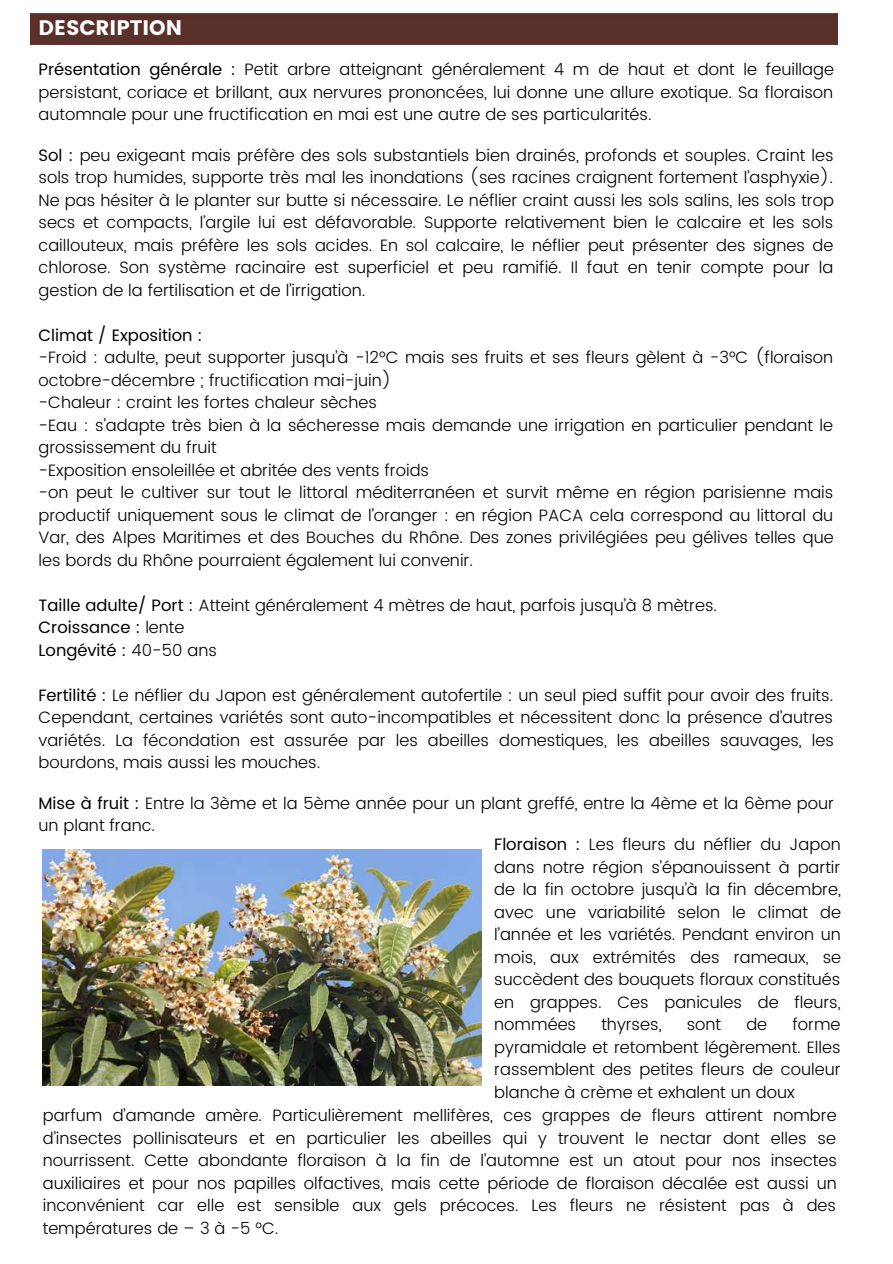
<style>
.page{position:relative;width:893px;height:1264px;background:#fff}
.page>*{position:absolute;margin:0;border:0;box-sizing:border-box;transform-origin:0 0}
.t1{font:21px "Poppins";color:#fff}
.t2{font:300 16.5px/22.5px "Poppins";color:#000;text-align:justify}
.t3{font:16.5px "Poppins";color:#000}
.s1{font-weight:400}
</style>
<div class="page">
<div style="left:31px;top:13px;width:806px;height:32px;background:#59302a"></div>
<img style="left:43px;top:849px;width:438px;height:236px">
<p class="t1" style="left:38px;top:15px;width:145px">DESCRIPTION</p>
<p class="t2" style="left:38px;top:58px;width:797px"><span class="s1">Présentation générale :</span> Petit arbre atteignant généralement 4 m de haut et dont le feuillage persistant, coriace et brillant, aux nervures prononcées, lui donne une allure exotique. Sa floraison automnale pour une fructification en mai est une autre de ses particularités.</p>
<p class="t2" style="left:38px;top:144px;width:796px"><span class="s1">Sol :</span> peu exigeant mais préfère des sols substantiels bien drainés, profonds et souples. Craint les sols trop humides, supporte très mal les inondations (ses racines craignent fortement l’asphyxie).<br>Ne pas hésiter à le planter sur butte si nécessaire. Le néflier craint aussi les sols salins, les sols trop secs et compacts, l’argile lui est défavorable. Supporte relativement bien le calcaire et les sols caillouteux, mais préfère les sols acides. En sol calcaire, le néflier peut présenter des signes de chlorose. Son système racinaire est superficiel et peu ramifié. Il faut en tenir compte pour la gestion de la fertilisation et de l’irrigation.</p>
<p class="t3" style="left:38px;top:325px;width:165px">Climat / Exposition :</p>
<p class="t2" style="left:38px;top:346px;width:796px;text-align:left">-Froid : adulte, peut supporter jusqu’à -12°C mais ses fruits et ses fleurs gèlent à -3°C (floraison octobre-décembre ; fructification mai-juin)<br>-Chaleur : craint les fortes chaleur sèches<br>-Eau : s’adapte très bien à la sécheresse mais demande une irrigation en particulier pendant le grossissement du fruit<br>-Exposition ensoleillée et abritée des vents froids<br>-on peut le cultiver sur tout le littoral méditerranéen et survit même en région parisienne mais productif uniquement sous le climat de l’oranger : en région PACA cela correspond au littoral du Var, des Alpes Maritimes et des Bouches du Rhône. Des zones privilégiées peu gélives telles que les bords du Rhône pourraient également lui convenir.</p>
<p class="t2" style="left:38px;top:593px;width:680px;text-align:left"><span class="s1">Taille adulte/ Port :</span> Atteint généralement 4 mètres de haut, parfois jusqu’à 8 mètres.<br><span class="s1">Croissance :</span> lente<br><span class="s1">Longévité :</span> 40-50 ans</p>
<p class="t2" style="left:38px;top:683px;width:796px"><span class="s1">Fertilité :</span> Le néflier du Japon est généralement autofertile : un seul pied suffit pour avoir des fruits.<br>Cependant, certaines variétés sont auto-incompatibles et nécessitent donc la présence d’autres variétés. La fécondation est assurée par les abeilles domestiques, les abeilles sauvages, les bourdons, mais aussi les mouches.</p>
<p class="t2" style="left:38px;top:791px;width:796px"><span class="s1">Mise à fruit :</span> Entre la 3ème et la 5ème année pour un plant greffé, entre la 4ème et la 6ème pour un plant franc.</p>
<p class="t2" style="left:494px;top:833px;width:348px"><span class="s1">Floraison :</span> Les fleurs du néflier du Japon dans notre région s’épanouissent à partir de la fin octobre jusqu’à la fin décembre, avec une variabilité selon le climat de l’année et les variétés. Pendant environ un mois, aux extrémités des rameaux, se succèdent des bouquets floraux constitués en grappes. Ces panicules de fleurs, nommées</p>
<p class="t2" style="left:601px;top:1013px;width:62px">thyrses,</p>
<p class="t2" style="left:686px;top:1013px;width:36px">sont</p>
<p class="t2" style="left:746px;top:1013px;width:22px">de</p>
<p class="t2" style="left:792px;top:1013px;width:50px">forme</p>
<p class="t2" style="left:494px;top:1035px;width:348px">pyramidale et retombent légèrement. Elles</p>
<p class="t2" style="left:494px;top:1058px;width:348px">rassemblent des petites fleurs de couleur</p>
<p class="t2" style="left:494px;top:1080px;width:302px">blanche à crème et exhalent un doux</p>
<p class="t2" style="left:43px;top:1104px;width:795px">parfum d’amande amère. Particulièrement mellifères, ces grappes de fleurs attirent nombre</p>
<p class="t2" style="left:43px;top:1126px;width:794px">d’insectes pollinisateurs et en particulier les abeilles qui y trouvent le nectar dont elles se</p>
<p class="t2" style="left:43px;top:1149px;width:795px">nourrissent. Cette abondante floraison à la fin de l’automne est un atout pour nos insectes</p>
<p class="t2" style="left:43px;top:1171px;width:795px">auxiliaires et pour nos papilles olfactives, mais cette période de floraison décalée est aussi un</p>
<p class="t2" style="left:43px;top:1194px;width:794px">inconvénient car elle est sensible aux gels précoces. Les fleurs ne résistent pas à des</p>
<p class="t2" style="left:43px;top:1216px;width:237px">températures de – 3 à -5 °C.</p>
</div>
